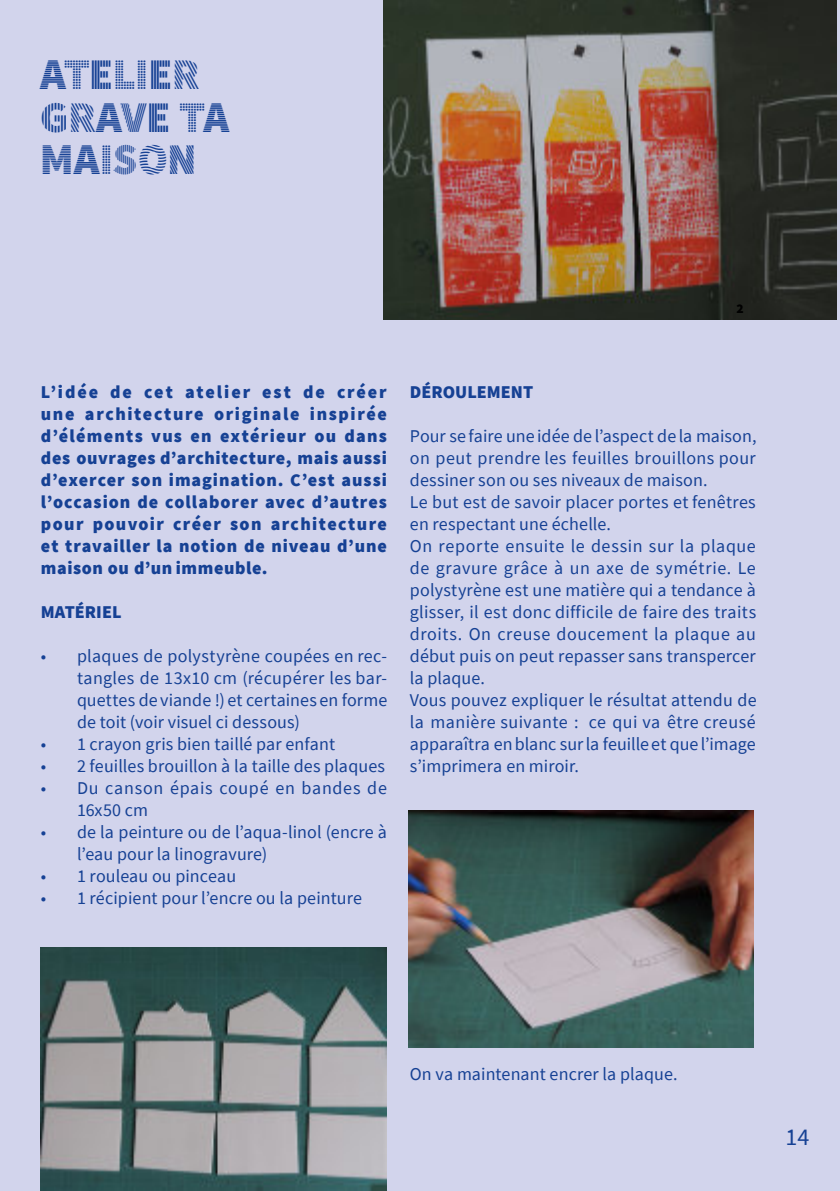
<style>
.page{position:relative;width:840px;height:1191px;background:#fff}
.page>*{position:absolute;margin:0;border:0;box-sizing:border-box;transform-origin:0 0}
.t1{font:900 44px/42px "Source Sans Pro DISPLAYV2";letter-spacing:-.01em;color:#164194}
.t2{font:24px "Source Sans Pro";color:#164194}
.t3{font:18px/22px "Source Sans Pro";letter-spacing:.01em;color:#164194}
.t4{font:900 18px/22px "Source Sans Pro";letter-spacing:.03em;color:#164194;text-align:justify}
.t5{font:18px/22px "Source Sans Pro";letter-spacing:.04em;color:#164194}
.t6{font:900 18px "Source Sans Pro";color:#164194}
.t7{font:900 13.4px "Source Sans Pro";color:#000}
</style>
<div class="page">
<div style="left:0;top:0;width:839px;height:1191px;background:#d2d4ec"></div>
<img style="left:383px;top:0;width:453px;height:320px">
<img style="left:40px;top:947px;width:347px;height:243px">
<img style="left:408px;top:811px;width:345px;height:236px">
<h1 class="t1" style="left:40px;top:57px;width:191px">ATELIER<br>GRAVE TA<br>MAISON</h1>
<p class="t7" style="left:736px;top:303px;width:9px">2</p>
<p class="t4" style="left:41px;top:382px;width:347px">L’idée de cet atelier est de créer une architecture originale inspirée d’éléments vus en extérieur ou dans des ouvrages d’architecture, mais aussi d’exercer son imagination. C’est aussi l’occasion de collaborer avec d’autres pour pouvoir créer son architecture et travailler la notion de niveau d’une maison ou d’un immeuble.</p>
<p class="t6" style="left:41px;top:604px;width:82px">MATÉRIEL</p>
<p class="t3" style="left:77px;top:646px;width:312px;text-align:justify;text-indent:-36px">• plaques de polystyrène coupées en rec&shy;tangles de 13x10 cm (récupérer les bar&shy;quettes de viande !) et certaines en forme de toit (voir visuel ci dessous)</p>
<p class="t3" style="left:41px;top:734px;width:295px">• 1 crayon gris bien taillé par enfant</p>
<p class="t3" style="left:41px;top:756px;width:345px">• 2 feuilles brouillon à la taille des plaques</p>
<p class="t5" style="left:77px;top:778px;width:311px;text-indent:-36px">• Du canson épais coupé en bandes de<br>16x50 cm</p>
<p class="t3" style="left:77px;top:822px;width:311px;text-indent:-36px">• de la peinture ou de l’aqua-linol (encre à l’eau pour la linogravure)</p>
<p class="t3" style="left:41px;top:866px;width:196px">• 1 rouleau ou pinceau</p>
<p class="t3" style="left:41px;top:888px;width:322px">• 1 récipient pour l’encre ou la peinture</p>
<p class="t6" style="left:409px;top:384px;width:125px">DÉROULEMENT</p>
<p class="t3" style="left:409px;top:426px;width:348px">Pour se faire une idée de l’aspect de la maison, on peut prendre les feuilles brouillons pour dessiner son ou ses niveaux de maison.<br>Le but est de savoir placer portes et fenêtres en respectant une échelle.<br>On reporte ensuite le dessin sur la plaque de gravure grâce à un axe de symétrie. Le polystyrène est une matière qui a tendance à glisser, il est donc difficile de faire des traits droits. On creuse doucement la plaque au début puis on peut repasser sans transpercer la plaque.<br>Vous pouvez expliquer le résultat attendu de la manière suivante : ce qui va être creusé apparaîtra enblanc surla feuilleet que l’image s’imprimera en miroir.</p>
<p class="t3" style="left:409px;top:1064px;width:269px">On va maintenant encrer la plaque.</p>
<h2 class="t2" style="left:785px;top:1126px;width:25px">14</h2>
</div>
